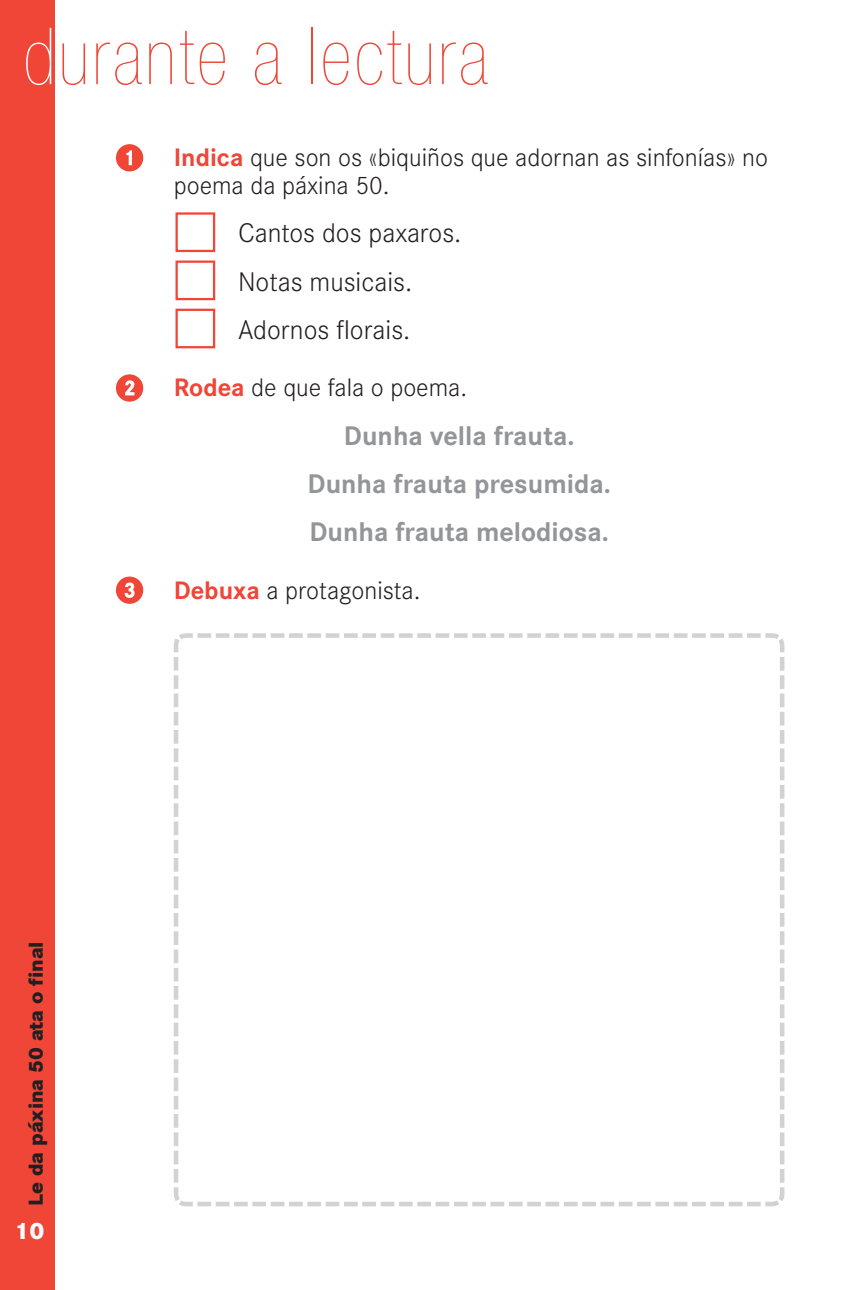
<style>
.page{position:relative;width:844px;height:1290px;background:#fff}
.page>*{position:absolute;margin:0;border:0;box-sizing:border-box;transform-origin:0 0}
.t1{font:900 condensed 78.75px "Helvetica Neue";letter-spacing:.04em;color:#ef4637}
.t2{font:700 28px/48.1px "Corporate S";color:#939598;text-align:center}
.t3{font:300 28px/48.1px "Corporate S";color:#231f20}
.t4{font:300 26.25px/28px "Corporate S";color:#231f20}
.t5{font:800 24.5px "Corporate S";color:#fff}
.t6{font:800 21px "Corporate S";color:#231f20}
.s1{color:#fff}
.s2{font-weight:700;color:#ef4637}
</style>
<div class="page">
<div style="left:0;top:0;width:55px;height:1290px;background:#ef4637"></div>
<svg style="left:116px;top:144px;width:27px;height:27px"></svg>
<div style="left:175px;top:212px;width:40px;height:40px;border:2px solid #ef4637"></div>
<div style="left:175px;top:260px;width:40px;height:40px;border:2px solid #ef4637"></div>
<div style="left:175px;top:309px;width:40px;height:39px;border:2px solid #ef4637"></div>
<svg style="left:116px;top:374px;width:27px;height:28px"></svg>
<svg style="left:116px;top:576px;width:27px;height:28px"></svg>
<svg style="left:173px;top:633px;width:612px;height:574px"></svg>
<h1 class="t1" style="left:23px;top:13px;width:466px"><span class="s1">d</span>urante a lectura</h1>
<p class="t4" style="left:174px;top:144px;width:595px"><span class="s2">Indica</span> que son os «biquiños que adornan as sinfonías» no poema da páxina 50.</p>
<p class="t3" style="left:238px;top:209px;width:225px">Cantos dos paxaros.<br>Notas musicais.<br>Adornos florais.</p>
<p class="t4" style="left:174px;top:374px;width:295px"><span class="s2">Rodea</span> de que fala o poema.</p>
<p class="t2" style="left:307px;top:412px;width:305px">Dunha vella frauta.<br>Dunha frauta presumida.<br>Dunha frauta melodiosa.</p>
<p class="t4" style="left:174px;top:576px;width:248px"><span class="s2">Debuxa</span> a protagonista.</p>
<p class="t6" style="left:23px;top:1205px;width:266px;rotate:-90deg">Le da páxina 50 ata o final</p>
<p class="t5" style="left:15px;top:1216px;width:32px">10</p>
</div>
